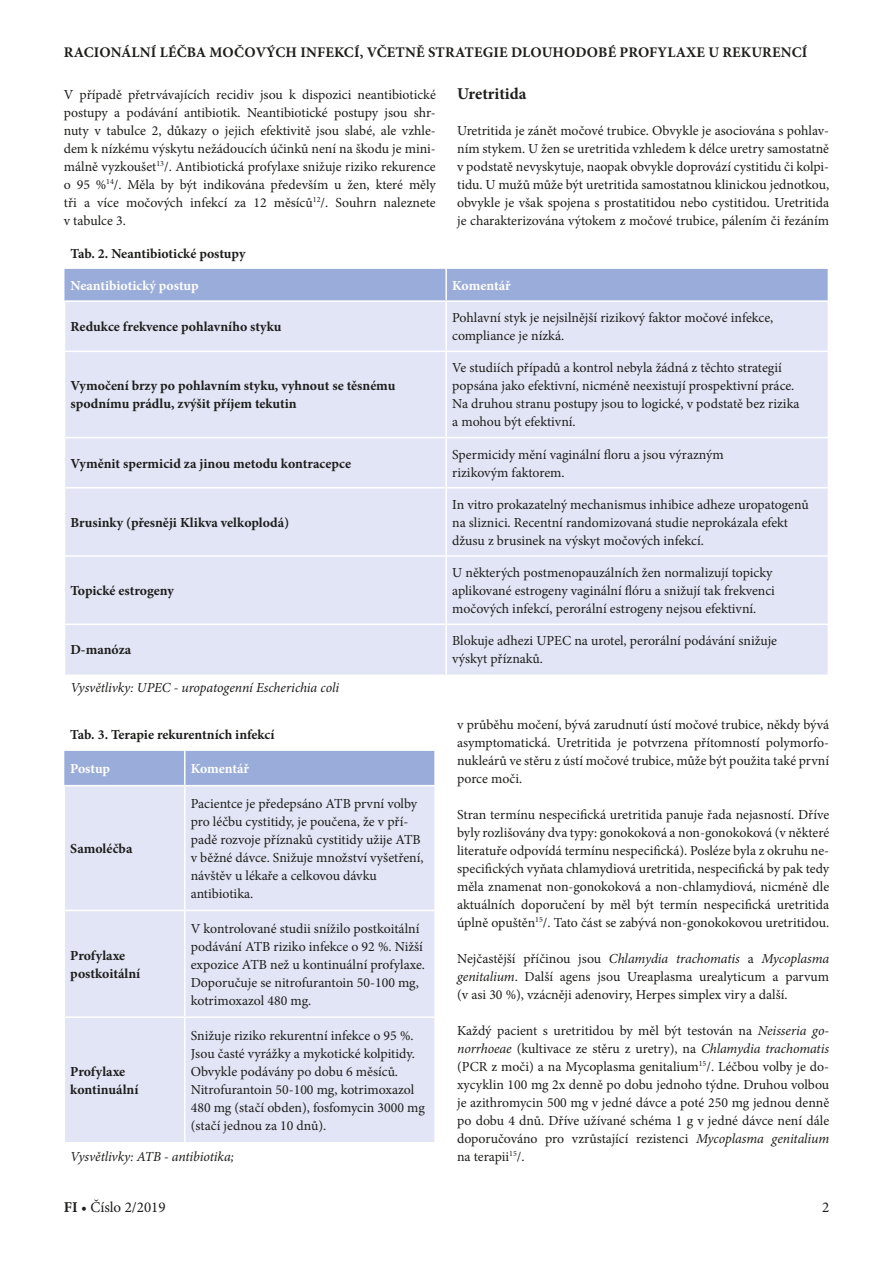
<style>
.page{position:relative;width:893px;height:1263px;background:#fff}
.page>*{position:absolute;margin:0;border:0;box-sizing:border-box;transform-origin:0 0}
.t1{font:700 16.5px "Minion Pro";letter-spacing:-.005em;color:#1d1d1b}
.t2{font:15px "Minion Pro";color:#1d1d1b}
.t3{font:700 14.7px "Minion Pro";letter-spacing:.01em;color:#1d1d1b}
.t4{font:13.8px/18px "Minion Pro";color:#1d1d1b}
.t5{font:700 13.8px/18px "Minion Pro";color:#1d1d1b}
.t6{font:italic 13.8px "Minion Pro";letter-spacing:-.01em;color:#1d1d1b}
.t7{font:700 13.8px "Minion Pro";letter-spacing:-.005em;color:#fff}
.s1{font-style:italic}
.s2{font-weight:700}
</style>
<div class="page">
<div style="left:64px;top:751px;width:370px;height:34px;background:#9aacd9"></div>
<div style="left:65px;top:786px;width:369px;height:356px;background:#e2e5f5"></div>
<hr style="left:184px;top:786px;width:1px;height:124px;background:#fff">
<hr style="left:184px;top:911px;width:1px;height:105px;background:#fff">
<hr style="left:184px;top:1018px;width:1px;height:124px;background:#fff">
<hr style="left:64px;top:910px;width:121px;height:1px;background:#fff">
<hr style="left:64px;top:1016px;width:121px;height:2px;background:#fff">
<hr style="left:185px;top:910px;width:251px;height:1px;background:#fff">
<hr style="left:185px;top:1016px;width:251px;height:2px;background:#fff">
<hr style="left:184px;top:751px;width:1px;height:34px;background:#fff">
<div style="left:64px;top:269px;width:764px;height:31px;background:#9aacd9"></div>
<div style="left:65px;top:302px;width:763px;height:372px;background:#e2e5f5"></div>
<hr style="left:445px;top:302px;width:2px;height:49px;background:#fff">
<hr style="left:445px;top:352px;width:2px;height:85px;background:#fff">
<hr style="left:445px;top:438px;width:2px;height:49px;background:#fff">
<hr style="left:445px;top:489px;width:2px;height:66px;background:#fff">
<hr style="left:445px;top:557px;width:2px;height:66px;background:#fff">
<hr style="left:445px;top:625px;width:2px;height:49px;background:#fff">
<hr style="left:64px;top:351px;width:382px;height:1px;background:#fff">
<hr style="left:64px;top:437px;width:382px;height:1px;background:#fff">
<hr style="left:64px;top:487px;width:382px;height:2px;background:#fff">
<hr style="left:64px;top:555px;width:382px;height:2px;background:#fff">
<hr style="left:64px;top:623px;width:382px;height:2px;background:#fff">
<hr style="left:446px;top:351px;width:383px;height:1px;background:#fff">
<hr style="left:446px;top:437px;width:383px;height:1px;background:#fff">
<hr style="left:446px;top:487px;width:383px;height:2px;background:#fff">
<hr style="left:446px;top:555px;width:383px;height:2px;background:#fff">
<hr style="left:446px;top:623px;width:383px;height:2px;background:#fff">
<hr style="left:445px;top:269px;width:2px;height:31px;background:#fff">
<p class="t3" style="left:64px;top:42px;width:745px">RACIONÁLNÍ LÉČBA MOČOVÝCH INFEKCÍ, VČETNĚ STRATEGIE DLOUHODOBÉ PROFYLAXE U REKURENCÍ</p>
<p class="t4" style="left:64px;top:85px;width:374px;text-align:justify">V případě přetrvávajících recidiv jsou k dispozici neantibiotické postupy a podávání antibiotik. Neantibiotické postupy jsou shr&shy;nuty v tabulce 2, důkazy o jejich efektivitě jsou slabé, ale vzhle&shy;dem k nízkému výskytu nežádoucích účinků není na škodu je mini&shy;málně vyzkoušet<sup>13</sup>/. Antibiotická profylaxe snižuje riziko rekurence o 95 %<sup>14</sup>/. Měla by být indikována především u žen, které měly tři a více močových infekcí za 12 měsíců<sup>12</sup>/. Souhrn naleznete v tabulce 3.</p>
<p class="t1" style="left:457px;top:82px;width:71px">Uretritida</p>
<p class="t4" style="left:457px;top:121px;width:374px;text-align:justify">Uretritida je zánět močové trubice. Obvykle je asociována s pohlav&shy;ním stykem. U žen se uretritida vzhledem k délce uretry samostatně v podstatě nevyskytuje, naopak obvykle doprovází cystitidu či kolpi&shy;tidu. U mužů může být uretritida samostatnou klinickou jednotkou, obvykle je však spojena s prostatitidou nebo cystitidou. Uretritida je charakterizována výtokem z močové trubice, pálením či řezáním</p>
<p class="t5" style="left:70px;top:244px;width:176px">Tab. 2. Neantibiotické postupy</p>
<p class="t7" style="left:70px;top:276px;width:130px">Neantibiotický postup</p>
<p class="t7" style="left:452px;top:276px;width:60px">Komentář</p>
<p class="t5" style="left:70px;top:318px;width:212px">Redukce frekvence pohlavního styku</p>
<p class="t4" style="left:452px;top:309px;width:323px">Pohlavní styk je nejsilnější rizikový faktor močové infekce, compliance je nízká.</p>
<p class="t5" style="left:70px;top:377px;width:326px">Vymočení brzy po pohlavním styku, vyhnout se těsnému spodnímu prádlu, zvýšit příjem tekutin</p>
<p class="t4" style="left:452px;top:359px;width:349px">Ve studiích případů a kontrol nebyla žádná z těchto strategií popsána jako efektivní, nicméně neexistují prospektivní práce.<br>Na druhou stranu postupy jsou to logické, v podstatě bez rizika a mohou být efektivní.</p>
<p class="t5" style="left:70px;top:454px;width:282px">Vyměnit spermicid za jinou metodu kontracepce</p>
<p class="t4" style="left:452px;top:445px;width:273px">Spermicidy mění vaginální floru a jsou výrazným rizikovým faktorem.</p>
<p class="t5" style="left:70px;top:513px;width:220px">Brusinky (přesněji Klikva velkoplodá)</p>
<p class="t4" style="left:452px;top:496px;width:358px">In vitro prokazatelný mechanismus inhibice adheze uropatogenů na sliznici. Recentní randomizovaná studie neprokázala efekt džusu z brusinek na výskyt močových infekcí.</p>
<p class="t5" style="left:70px;top:582px;width:105px">Topické estrogeny</p>
<p class="t4" style="left:452px;top:564px;width:324px">U některých postmenopauzálních žen normalizují topicky aplikované estrogeny vaginální flóru a snižují tak frekvenci močových infekcí, perorální estrogeny nejsou efektivní.</p>
<p class="t5" style="left:70px;top:641px;width:62px">D-manóza</p>
<p class="t4" style="left:452px;top:632px;width:326px">Blokuje adhezi UPEC na urotel, perorální podávání snižuje výskyt příznaků.</p>
<p class="t6" style="left:70px;top:678px;width:270px">Vysvětlivky: UPEC - uropatogenní Escherichia coli</p>
<p class="t5" style="left:70px;top:725px;width:206px">Tab. 3. Terapie rekurentních infekcí</p>
<p class="t7" style="left:70px;top:759px;width:41px">Postup</p>
<p class="t7" style="left:191px;top:759px;width:60px">Komentář</p>
<p class="t5" style="left:70px;top:839px;width:64px">Samoléčba</p>
<p class="t5" style="left:70px;top:946px;width:71px">Profylaxe postkoitální</p>
<p class="t4" style="left:191px;top:795px;width:234px">Pacientce je předepsáno ATB první volby pro léčbu cystitidy, je poučena, že v pří&shy;padě rozvoje příznaků cystitidy užije ATB v běžné dávce. Snižuje množství vyšetření, návštěv u lékaře a celkovou dávku antibiotika.</p>
<p class="t4" style="left:191px;top:919px;width:236px">V kontrolované studii snížilo postkoitální podávání ATB riziko infekce o 92 %. Nižší expozice ATB než u kontinuální profylaxe.<br>Doporučuje se nitrofurantoin 50-100 mg, kotrimoxazol 480 mg.</p>
<p class="t4" style="left:191px;top:1026px;width:236px">Snižuje riziko rekurentní infekce o 95 %.<br>Jsou časté vyrážky a mykotické kolpitidy.<br>Obvykle podávány po dobu 6 měsíců.<br>Nitrofurantoin 50-100 mg, kotrimoxazol 480 mg (stačí obden), fosfomycin 3000 mg (stačí jednou za 10 dnů).</p>
<p class="t6" style="left:70px;top:1147px;width:165px">Vysvětlivky: ATB - antibiotika;</p>
<p class="t5" style="left:70px;top:1062px;width:70px">Profylaxe kontinuální</p>
<p class="t4" style="left:457px;top:715px;width:374px;text-align:justify">v průběhu močení, bývá zarudnutí ústí močové trubice, někdy bývá asymptomatická. Uretritida je potvrzena přítomností polymorfo&shy;nukleárů ve stěru z ústí močové trubice, může být použita také první porce moči.</p>
<p class="t4" style="left:457px;top:805px;width:374px;text-align:justify">Stran termínu nespecifická uretritida panuje řada nejasností. Dříve byly rozlišovány dva typy: gonokoková a non-gonokoková (v některé literatuře odpovídá termínu nespecifická). Posléze byla z okruhu ne&shy;specifických vyňata chlamydiová uretritida, nespecifická by pak tedy měla znamenat non-gonokoková a non-chlamydiová, nicméně dle aktuálních doporučení by měl být termín nespecifická uretritida úplně opuštěn<sup>15</sup>/. Tato část se zabývá non-gonokokovou uretritidou.</p>
<p class="t4" style="left:457px;top:949px;width:374px;text-align:justify">Nejčastější příčinou jsou <span class="s1">Chlamydia trachomatis</span> a <span class="s1">Mycoplasma genitalium</span>. Další agens jsou Ureaplasma urealyticum a parvum (v asi 30 %), vzácněji adenoviry, Herpes simplex viry a další.</p>
<p class="t4" style="left:457px;top:1021px;width:374px;text-align:justify">Každý pacient s uretritidou by měl být testován na <span class="s1">Neisseria go&shy;norrhoeae</span> (kultivace ze stěru z uretry), na <span class="s1">Chlamydia trachomatis </span>(PCR z moči) a na Mycoplasma genitalium<sup>15</sup>/. Léčbou volby je do&shy;xycyklin 100 mg 2x denně po dobu jednoho týdne. Druhou volbou je azithromycin 500 mg v jedné dávce a poté 250 mg jednou denně po dobu 4 dnů. Dříve užívané schéma 1 g v jedné dávce není dále doporučováno pro vzrůstající rezistenci <span class="s1">Mycoplasma genitalium </span>na terapii<sup>15</sup>/.</p>
<p class="t2" style="left:64px;top:1197px;width:103px"><span class="s2">FI</span> • Číslo 2/2019</p>
<p class="t2" style="left:822px;top:1197px;width:9px">2</p>
</div>
